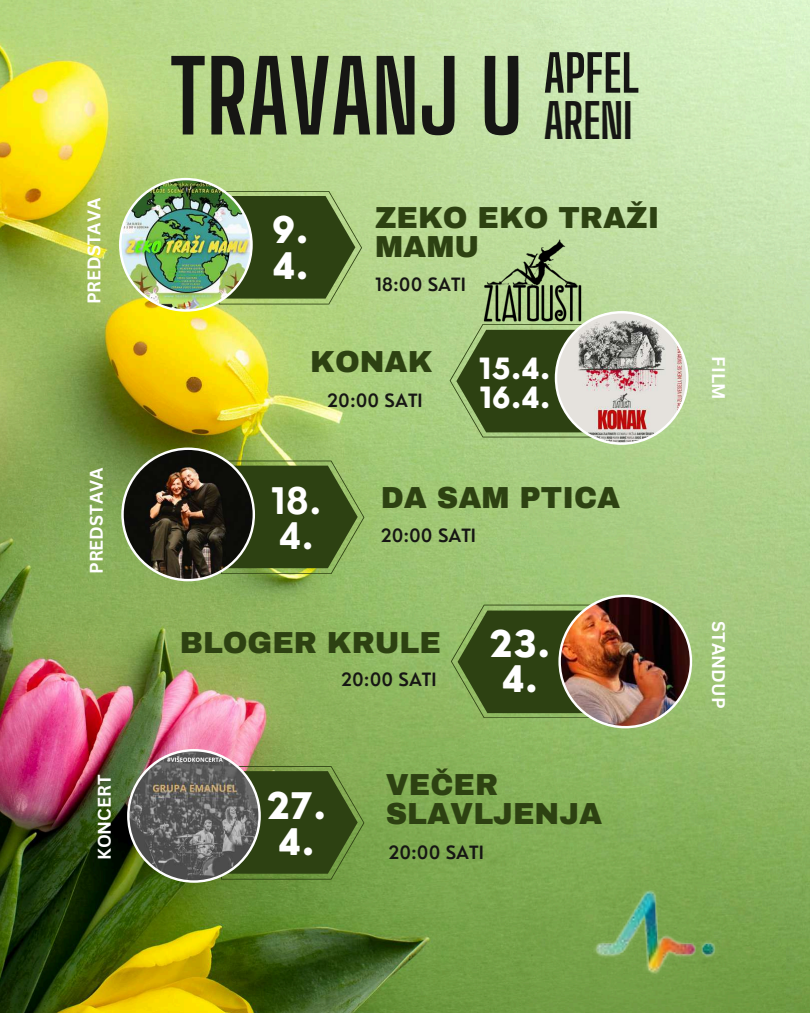
<style>
.page{position:relative;width:810px;height:1013px;background:#fff}
.page>*{position:absolute;margin:0;border:0;box-sizing:border-box;transform-origin:0 0}
.t1{font:700 98.2px "Big Shoulders Display";color:#161614}
.t2{font:700 50.6px "Big Shoulders Display";color:#161614}
.t3{font:700 47.6px "Big Shoulders Display";color:#161614}
.t4{font:800 35.7px/35.3px "Nourd";color:#fff;text-align:center}
.t5{font:700 35.7px/35.3px "Nourd";color:#fff}
.t6{font:900 29.8px/28.6px "Archivo";color:#2d4112}
.t7{font:800 28.6px/28.6px "Nourd";color:#fff}
.t8{font:600 17.9px "Nourd";color:#161614}
.t9{font:700 17.9px "Canva Sans";color:#fff}
</style>
<div class="page">
<img style="left:0;top:0;width:810px;height:1012px">
<img style="left:119px;top:178px;width:243px;height:134px">
<img style="left:121px;top:447px;width:243px;height:134px">
<svg style="left:127px;top:749px;width:237px;height:133px;background:#606b4a"></svg>
<svg style="left:450px;top:311px;width:239px;height:134px;background:#979c7e"></svg>
<img style="left:589px;top:878px;width:137px;height:100px">
<img style="left:451px;top:594px;width:241px;height:134px">
<img style="left:464px;top:221px;width:140px;height:137px">
<p class="t9" style="left:81px;top:304px;width:108px;rotate:-90deg">PREDSTAVA</p>
<p class="t9" style="left:84px;top:574px;width:108px;rotate:-90deg">PREDSTAVA</p>
<p class="t9" style="left:92px;top:860px;width:87px;rotate:-90deg">KONCERT</p>
<h1 class="t1" style="left:169px;top:38px;width:355px">TRAVANJ U</h1>
<h2 class="t2" style="left:544px;top:43px;width:97px">APFEL</h2>
<h3 class="t3" style="left:544px;top:92px;width:91px">ARENI</h3>
<p class="t6" style="left:375px;top:204px;width:286px">ZEKO EKO TRAŽI<br>MAMU</p>
<p class="t4" style="left:272px;top:212px;width:38px">9.</p>
<p class="t8" style="left:272px;top:273px;width:195px"><sup>4.</sup> 18:00 SATI</p>
<p class="t6" style="left:310px;top:347px;width:124px">KONAK</p>
<p class="t8" style="left:327px;top:388px;width:97px">20:00 SATI</p>
<p class="t7" style="left:479px;top:354px;width:73px">15.4.<br>16.4.</p>
<p class="t5" style="left:271px;top:482px;width:53px">18.<br>4.</p>
<p class="t6" style="left:381px;top:484px;width:241px">DA SAM PTICA</p>
<p class="t8" style="left:381px;top:524px;width:97px">20:00 SATI</p>
<p class="t6" style="left:180px;top:629px;width:263px">BLOGER KRULE</p>
<p class="t8" style="left:341px;top:667px;width:97px">20:00 SATI</p>
<p class="t4" style="left:489px;top:626px;width:62px">23.<br>4.</p>
<p class="t6" style="left:386px;top:771px;width:218px">VEČER<br>SLAVLJENJA</p>
<p class="t4" style="left:266px;top:787px;width:61px">27.</p>
<p class="t8" style="left:278px;top:840px;width:207px"><sup>4.</sup> 20:00 SATI</p>
<p class="t9" style="left:731px;top:356px;width:44px;rotate:90deg">FILM</p>
<p class="t9" style="left:731px;top:621px;width:88px;rotate:90deg">STANDUP</p>
</div>
